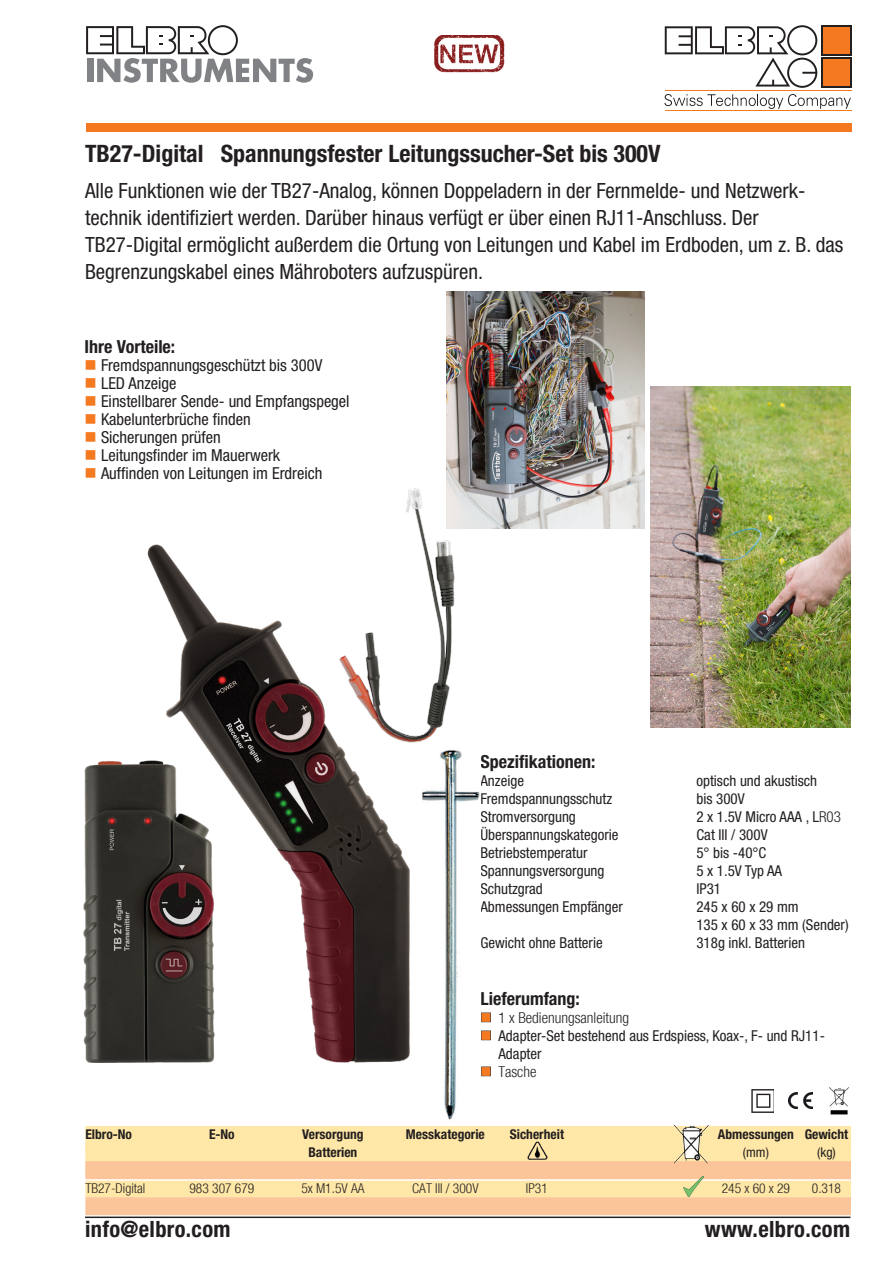
<style>
.page{position:relative;width:893px;height:1263px;background:#fff}
.page>*{position:absolute;margin:0;border:0;box-sizing:border-box;transform-origin:0 0}
.t1{font:700 condensed 24px "Helvetica Neue";color:#231f20}
.t2{font:700 condensed 22.5px "Helvetica Neue";letter-spacing:.015em;color:#231f20}
.t3{font:condensed 21px/27px "Helvetica Neue";color:#231f20}
.t4{font:700 condensed 18px "Helvetica Neue";color:#231f20}
.t5{font:condensed 16.5px "Helvetica Neue";color:#231f20}
.t6{font:condensed 15px/18px "Helvetica Neue";color:#231f20}
.t7{font:300 condensed 15px "Helvetica Neue";color:#231f20}
.t8{font:700 condensed 13.5px "Helvetica Neue";color:#231f20}
.t9{font:300 condensed 13.5px "Helvetica Neue";color:#231f20}
.t10{font:condensed 13.5px "Helvetica Neue";color:#231f20}
.t11{font:300 condensed 13.5px "Helvetica Neue LT Std";color:#231f20}
.s1{color:#f47921}
.s2{font-family:"Helvetica Neue LT Std";font-weight:300}
</style>
<div class="page">
<div style="left:821px;top:25px;width:30px;height:30px;background:linear-gradient(to right,#f47921,#f47921)"></div>
<div style="left:821px;top:58px;width:30px;height:30px;background:linear-gradient(to right,#231f20,#231f20)"></div>
<svg style="left:665px;top:25px;width:152px;height:63px"></svg>
<div style="left:823px;top:27px;width:27px;height:26px;background:#f47921"></div>
<div style="left:823px;top:60px;width:27px;height:26px;background:#f47921"></div>
<svg style="left:664px;top:94px;width:187px;height:15px"></svg>
<hr style="left:665px;top:90px;width:186px;height:1px;background:#f47921">
<hr style="left:665px;top:110px;width:186px;height:1px;background:#f47921">
<div style="left:86px;top:123px;width:765px;height:8px;background:#f47921"></div>
<svg style="left:86px;top:25px;width:227px;height:58px"></svg>
<hr style="left:85px;top:1216px;width:765px;height:2px;background:#231f20">
<img style="left:751px;top:1089px;width:23px;height:24px">
<img style="left:789px;top:1092px;width:23px;height:17px">
<img style="left:829px;top:1087px;width:20px;height:27px">
<div style="left:85px;top:1126px;width:766px;height:30px;background:#ffe7a7"></div>
<div style="left:85px;top:1144px;width:766px;height:30px;background:#ffe7a7"></div>
<div style="left:85px;top:1161px;width:766px;height:18px;background:#fcc599"></div>
<div style="left:85px;top:1181px;width:766px;height:16px;background:#ffe7a7"></div>
<div style="left:85px;top:1197px;width:766px;height:18px;background:#fcc599"></div>
<img style="left:674px;top:1125px;width:35px;height:38px">
<img style="left:528px;top:1142px;width:20px;height:17px">
<img style="left:683px;top:1177px;width:20px;height:20px">
<img style="left:434px;top:35px;width:71px;height:37px">
<img style="left:84px;top:488px;width:396px;height:575px">
<img style="left:650px;top:387px;width:200px;height:340px">
<img style="left:446px;top:291px;width:199px;height:237px">
<img style="left:421px;top:744px;width:59px;height:376px">
<h1 class="t1" style="left:85px;top:139px;width:577px">TB27-Digital Spannungsfester Leitungssucher-Set bis 300V</h1>
<p class="t3" style="left:85px;top:177px;width:760px">Alle Funktionen wie der TB27-Analog, können Doppeladern in der Fernmelde- und Netzwerk&shy;technik identifiziert werden. Darüber hinaus verfügt er über einen RJ11-Anschluss. Der TB27-Digital ermöglicht außerdem die Ortung von Leitungen und Kabel im Erdboden, um z. B. das Begrenzungskabel eines Mähroboters aufzuspüren.</p>
<p class="t4" style="left:85px;top:336px;width:92px">Ihre Vorteile:</p>
<p class="t5" style="left:85px;top:356px;width:239px"><span class="s1">■</span> Fremdspannungsgeschützt bis 300V</p>
<p class="t5" style="left:85px;top:374px;width:93px"><span class="s1">■</span> LED Anzeige</p>
<p class="t5" style="left:85px;top:392px;width:267px"><span class="s1">■</span> Einstellbarer Sende- und Empfangspegel</p>
<p class="t5" style="left:85px;top:410px;width:168px"><span class="s1">■</span> Kabelunterbrüche finden</p>
<p class="t5" style="left:85px;top:428px;width:138px"><span class="s1">■</span> Sicherungen prüfen</p>
<p class="t5" style="left:85px;top:446px;width:197px"><span class="s1">■</span> Leitungsfinder im Mauerwerk</p>
<p class="t5" style="left:85px;top:464px;width:239px"><span class="s1">■</span> Auffinden von Leitungen im Erdreich</p>
<p class="t4" style="left:480px;top:750px;width:116px">Spezifikationen:</p>
<p class="t6" style="left:480px;top:771px;width:45px">Anzeige</p>
<p class="t6" style="left:696px;top:771px;width:122px">optisch und akustisch</p>
<p class="t6" style="left:480px;top:789px;width:133px">Fremdspannungsschutz</p>
<p class="t6" style="left:696px;top:789px;width:50px">bis 300V</p>
<p class="t6" style="left:480px;top:807px;width:97px">Stromversorgung</p>
<p class="t6" style="left:696px;top:807px;width:146px">2 x 1.5V Micro AAA , L<span class="s2">R03</span></p>
<p class="t6" style="left:480px;top:825px;width:140px">Überspannungskategorie</p>
<p class="t6" style="left:696px;top:825px;width:73px">Cat III / 300V</p>
<p class="t6" style="left:480px;top:843px;width:109px">Betriebstemperatur</p>
<p class="t6" style="left:696px;top:843px;width:71px">5° bis -40°C</p>
<p class="t6" style="left:480px;top:861px;width:126px">Spannungsversorgung</p>
<p class="t6" style="left:696px;top:861px;width:87px">5 x 1.5V Typ AA</p>
<p class="t6" style="left:480px;top:879px;width:64px">Schutzgrad</p>
<p class="t6" style="left:696px;top:879px;width:26px">IP31</p>
<p class="t6" style="left:480px;top:897px;width:144px">Abmessungen Empfänger</p>
<p class="t6" style="left:696px;top:897px;width:154px">245 x 60 x 29 mm<br>135 x 60 x 33 mm (Sender)</p>
<p class="t6" style="left:480px;top:933px;width:124px">Gewicht ohne Batterie</p>
<p class="t6" style="left:696px;top:933px;width:110px">318g inkl. Batterien</p>
<p class="t4" style="left:480px;top:987px;width:101px">Lieferumfang:</p>
<p class="t7" style="left:480px;top:1009px;width:150px">■ 1 x Bedienungsanleitung</p>
<p class="t6" style="left:498px;top:1026px;width:328px;text-indent:-18px">■ Adapter-Set bestehend aus Erdspiess, Koax-, F- und RJ11-<br>Adapter</p>
<p class="t7" style="left:480px;top:1063px;width:58px">■ Tasche</p>
<p class="t8" style="left:85px;top:1126px;width:48px">Elbro-No</p>
<p class="t8" style="left:209px;top:1126px;width:27px">E-No</p>
<p class="t8" style="left:302px;top:1126px;width:63px">Versorgung</p>
<p class="t8" style="left:406px;top:1126px;width:80px">Messkategorie</p>
<p class="t8" style="left:510px;top:1126px;width:56px">Sicherheit</p>
<p class="t8" style="left:718px;top:1126px;width:132px">Abmessungen Gewicht</p>
<p class="t8" style="left:308px;top:1144px;width:50px">Batterien</p>
<p class="t10" style="left:743px;top:1144px;width:28px">(mm)</p>
<p class="t10" style="left:817px;top:1144px;width:20px">(kg)</p>
<p class="t9" style="left:85px;top:1180px;width:61px">TB27-Digital</p>
<p class="t9" style="left:189px;top:1180px;width:66px">983 307 679</p>
<p class="t9" style="left:301px;top:1180px;width:65px">5x M1.5V AA</p>
<p class="t9" style="left:412px;top:1180px;width:68px">CAT III / 300V</p>
<p class="t9" style="left:526px;top:1180px;width:23px">IP31</p>
<p class="t9" style="left:722px;top:1180px;width:70px">245 x 60 x 29</p>
<p class="t11" style="left:812px;top:1180px;width:31px">0.318</p>
<h2 class="t2" style="left:85px;top:1215px;width:147px">info@elbro.com</h2>
<h2 class="t2" style="left:705px;top:1215px;width:147px">www.elbro.com</h2>
</div>
